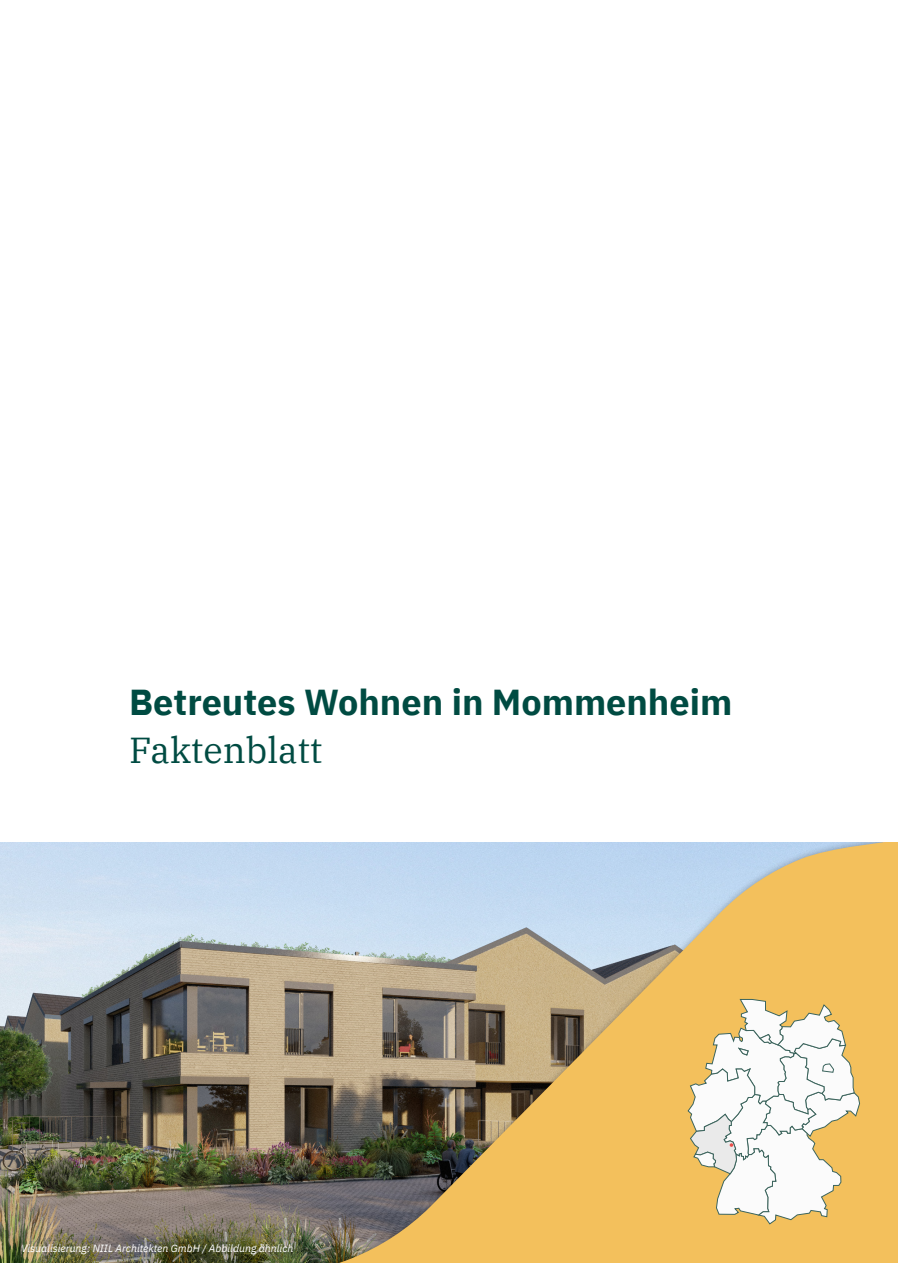
<style>
.page{position:relative;width:898px;height:1263px;background:#fff}
.page>*{position:absolute;margin:0;border:0;box-sizing:border-box;transform-origin:0 0}
.t1{font:700 36px "IBM Plex Sans";color:#004b42}
.t2{font:36px "IBM Plex Serif";color:#004b42}
.t3{font:italic 10.5px "IBM Plex Sans";color:#fff}
</style>
<div class="page">
<img style="left:0;top:842px;width:897px;height:421px">
<svg style="left:687px;top:999px;width:172px;height:226px"></svg>
<h1 class="t1" style="left:129px;top:673px;width:604px">Betreutes Wohnen in Mommenheim</h1>
<h1 class="t2" style="left:129px;top:722px;width:195px">Faktenblatt</h1>
<p class="t3" style="left:21px;top:1240px;width:273px">Visualisierung: NIIL Architekten GmbH / Abbildung ähnlich</p>
</div>
